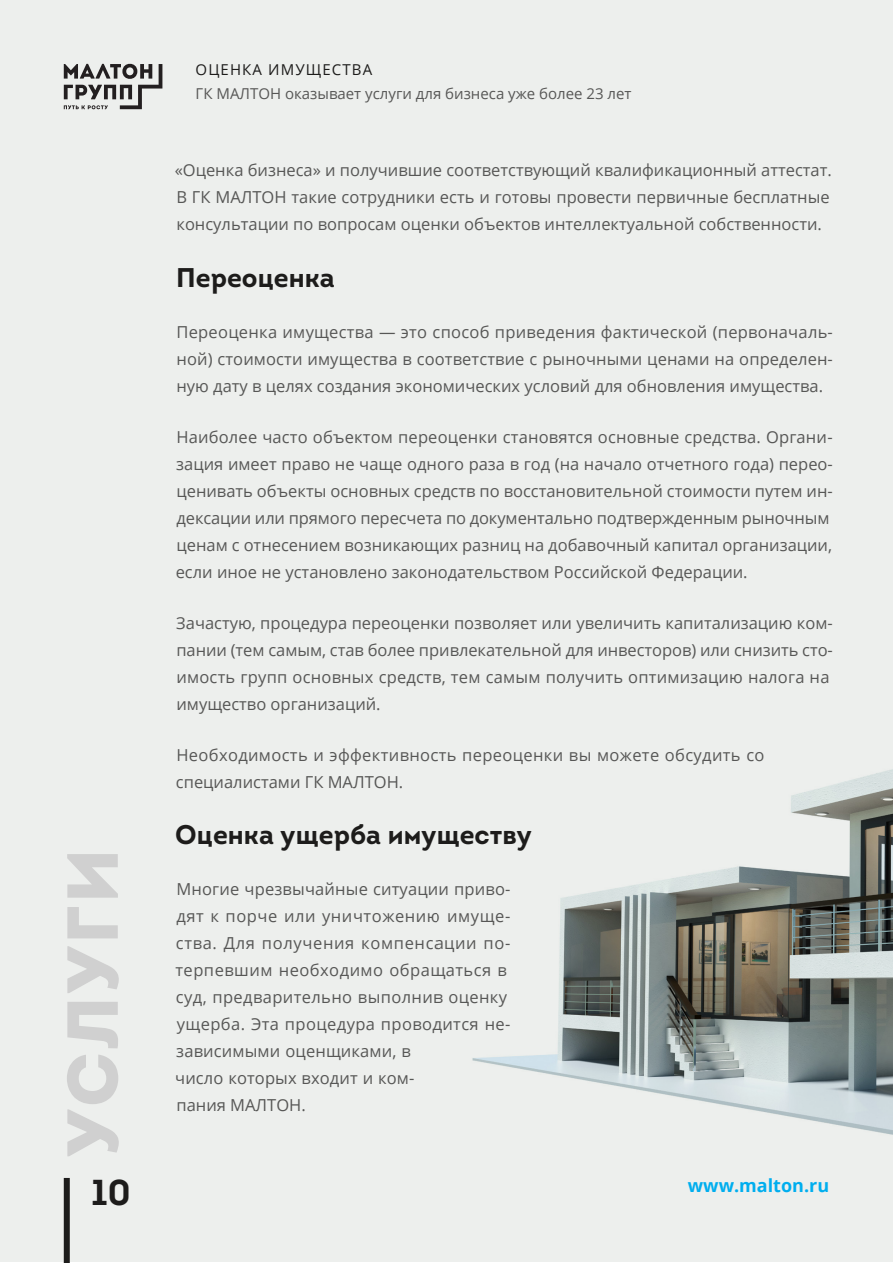
<style>
.page{position:relative;width:893px;height:1263px;background:#fff}
.page>*{position:absolute;margin:0;border:0;box-sizing:border-box;transform-origin:0 0}
.t1{font:900 72px "Intro";letter-spacing:.04em;color:#d0d0d0}
.t2{font:700 36px "Intro";color:#1d1c1b}
.Main_P{font:700 27px "Intro";color:#1d1c1b}
.t3{font:700 18px "Open Sans";color:#00aeef}
.Main_P-2{font:16.5px/27px "Open Sans";color:#575756}
.Main_P-3{font:16.5px/27px "Open Sans";letter-spacing:.025em;color:#575756}
.Main_P-4{font:16.5px/27px "Open Sans";letter-spacing:.02em;color:#575756}
.t4{font:15px "Open Sans";color:#575756}
.t5{font:15px "Open Sans";letter-spacing:.075em;color:#1d1c1b}
</style>
<div class="page">
<div style="left:1px;top:1px;width:892px;height:1261px;background:#edefed"></div>
<div style="left:64px;top:1178px;width:6px;height:85px;background:#1d1c1b"></div>
<svg style="left:64px;top:63px;width:98px;height:46px"></svg>
<img style="left:472px;top:769px;width:421px;height:366px">
<p class="t1" style="left:45px;top:1157px;width:309px;rotate:-90deg">УСЛУГИ</p>
<p class="t5" style="left:196px;top:60px;width:178px">ОЦЕНКА ИМУЩЕСТВА</p>
<p class="t4" style="left:196px;top:84px;width:437px">ГК МАЛТОН оказывает услуги для бизнеса уже более 23 лет</p>
<p class="Main_P-2" style="left:175px;top:156px;width:659px">«Оценка бизнеса» и получившие соответствующий квалификационный аттестат.<br>В ГК МАЛТОН такие сотрудники есть и готовы провести первичные бесплатные консультации по вопросам оценки объектов интеллектуальной собственности.</p>
<p class="Main_P" style="left:176px;top:260px;width:160px">Переоценка</p>
<p class="Main_P-2" style="left:176px;top:318px;width:658px;text-align:justify">Переоценка имущества — это способ приведения фактической (первоначаль&shy;ной) стоимости имущества в соответствие с рыночными ценами на определен&shy;ную дату в целях создания экономических условий для обновления имущества.</p>
<p class="Main_P-2" style="left:176px;top:423px;width:659px">Наиболее часто объектом переоценки становятся основные средства. Органи&shy;зация имеет право не чаще одного раза в год (на начало отчетного года) перео&shy;ценивать объекты основных средств по восстановительной стоимости путем ин&shy;дексации или прямого пересчета по документально подтвержденным рыночным ценам с отнесением возникающих разниц на добавочный капитал организации, если иное не установлено законодательством Российской Федерации.</p>
<p class="Main_P-2" style="left:176px;top:609px;width:658px">Зачастую, процедура переоценки позволяет или увеличить капитализацию ком&shy;пании (тем самым, став более привлекательной для инвесторов) или снизить сто&shy;имость групп основных средств, тем самым получить оптимизацию налога на имущество организаций.</p>
<p class="Main_P-4" style="left:176px;top:741px;width:590px">Необходимость и эффективность переоценки вы можете обсудить со специалистами ГК МАЛТОН.</p>
<p class="Main_P" style="left:175px;top:817px;width:358px">Оценка ущерба имуществу</p>
<p class="Main_P-3" style="left:175px;top:875px;width:337px">Многие чрезвычайные ситуации приво&shy;дят к порче или уничтожению имуще&shy;ства. Для получения компенсации по&shy;терпевшим необходимо обращаться в суд, предварительно выполнив оценку ущерба. Эта процедура проводится не&shy;зависимыми оценщиками, в<br>число которых входит и ком-<br>пания МАЛТОН.</p>
<h2 class="t2" style="left:91px;top:1169px;width:41px">10</h2>
<p class="t3" style="left:688px;top:1172px;width:143px">www.malton.ru</p>
</div>
